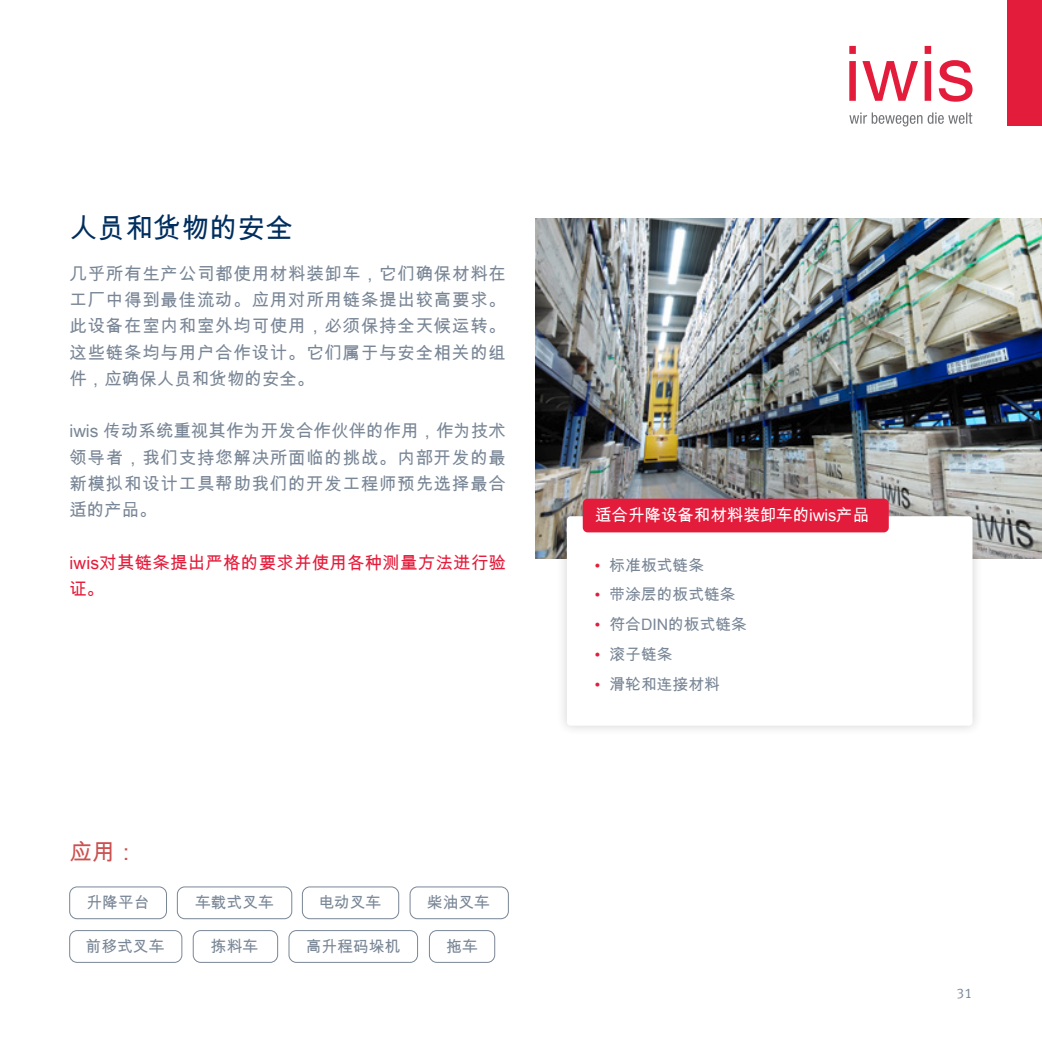
<style>
.page{position:relative;width:1042px;height:1042px;background:#fff}
.page>*{position:absolute;margin:0;border:0;box-sizing:border-box;transform-origin:0 0}
.Überschrift_DE{font:28px "Arial Unicode MS";color:#002e5e}
.t1{font:22.75px "Arial Unicode MS";color:#cb504f}
.t2{font:17.5px/26.2px "Arial Unicode MS";letter-spacing:.04em;color:#798696;text-align:justify}
.t3{font:17.5px/26.2px "Arial Unicode MS";letter-spacing:.01em;color:#e41c3b}
.Aufzählung_DE{font:16.62px "Arial Unicode MS";letter-spacing:-.01em;color:#fff}
.Auflzählung{font:15.75px "Arial Unicode MS";color:#798696}
.t4{font:14px "Meta OT";color:#798696}
.s1{color:#e41c3b}
</style>
<div class="page">
<img style="left:536px;top:218px;width:506px;height:341px">
<div style="left:1007px;top:0;width:35px;height:126px;background:#e41c3b"></div>
<svg style="left:849px;top:112px;width:123px;height:14px"></svg>
<svg style="left:849px;top:46px;width:123px;height:56px"></svg>
<div style="left:556px;top:506px;width:427px;height:230px;background:#231f20;opacity:.2"></div>
<div style="left:567px;top:516px;width:405px;height:209px;background:#fff;border-radius:4px"></div>
<div style="left:583px;top:499px;width:306px;height:33px;background:#e41c3b;border-radius:5px"></div>
<div style="left:69px;top:886px;width:98px;height:33px;border:1px solid #798696;border-radius:7px"></div>
<div style="left:289px;top:930px;width:129px;height:32px;border:1px solid #798696;border-radius:7px"></div>
<div style="left:429px;top:930px;width:66px;height:32px;border:1px solid #798696;border-radius:7px"></div>
<div style="left:177px;top:886px;width:115px;height:33px;border:1px solid #798696;border-radius:7px"></div>
<div style="left:302px;top:886px;width:97px;height:33px;border:1px solid #798696;border-radius:7px"></div>
<div style="left:410px;top:886px;width:98px;height:33px;border:1px solid #798696;border-radius:7px"></div>
<div style="left:69px;top:930px;width:113px;height:32px;border:1px solid #798696;border-radius:7px"></div>
<div style="left:193px;top:930px;width:85px;height:32px;border:1px solid #798696;border-radius:7px"></div>
<p class="Überschrift_DE" style="left:69px;top:208px;width:225px">人员和货物的安全</p>
<p class="t2" style="left:69px;top:260px;width:438px">几乎所有生产公司都使用材料装卸车，它们确保材料在工厂中得到最佳流动。应用对所用链条提出较高要求。此设备在室内和室外均可使用，必须保持全天候运转。这些链条均与用户合作设计。它们属于与安全相关的组件，应确保人员和货物的安全。</p>
<p class="t2" style="left:69px;top:418px;width:438px">iwis 传动系统重视其作为开发合作伙伴的作用，作为技术领导者，我们支持您解决所面临的挑战。内部开发的最新模拟和设计工具帮助我们的开发工程师预先选择最合适的产品。</p>
<p class="t3" style="left:69px;top:549px;width:438px">iwis对其链条提出严格的要求并使用各种测量方法进行验证。</p>
<p class="t1" style="left:69px;top:835px;width:70px">应用：</p>
<p class="Auflzählung" style="left:87px;top:891px;width:64px">升降平台</p>
<p class="Auflzählung" style="left:195px;top:891px;width:80px">车载式叉车</p>
<p class="Auflzählung" style="left:318px;top:891px;width:64px">电动叉车</p>
<p class="Auflzählung" style="left:427px;top:891px;width:64px">柴油叉车</p>
<p class="Auflzählung" style="left:86px;top:935px;width:80px">前移式叉车</p>
<p class="Auflzählung" style="left:211px;top:935px;width:49px">拣料车</p>
<p class="Auflzählung" style="left:306px;top:935px;width:96px">高升程码垛机</p>
<p class="Auflzählung" style="left:446px;top:935px;width:33px">拖车</p>
<p class="Aufzählung_DE" style="left:595px;top:503px;width:276px">适合升降设备和材料装卸车的iwis产品</p>
<p class="Auflzählung" style="left:595px;top:554px;width:111px"><span class="s1">•</span> 标准板式链条</p>
<p class="Auflzählung" style="left:595px;top:583px;width:142px"><span class="s1">•</span> 带涂层的板式链条</p>
<p class="Auflzählung" style="left:595px;top:613px;width:154px"><span class="s1">•</span> 符合DIN的板式链条</p>
<p class="Auflzählung" style="left:595px;top:643px;width:79px"><span class="s1">•</span> 滚子链条</p>
<p class="Auflzählung" style="left:595px;top:673px;width:127px"><span class="s1">•</span> 滑轮和连接材料</p>
<p class="t4" style="left:956px;top:984px;width:17px">31</p>
</div>
